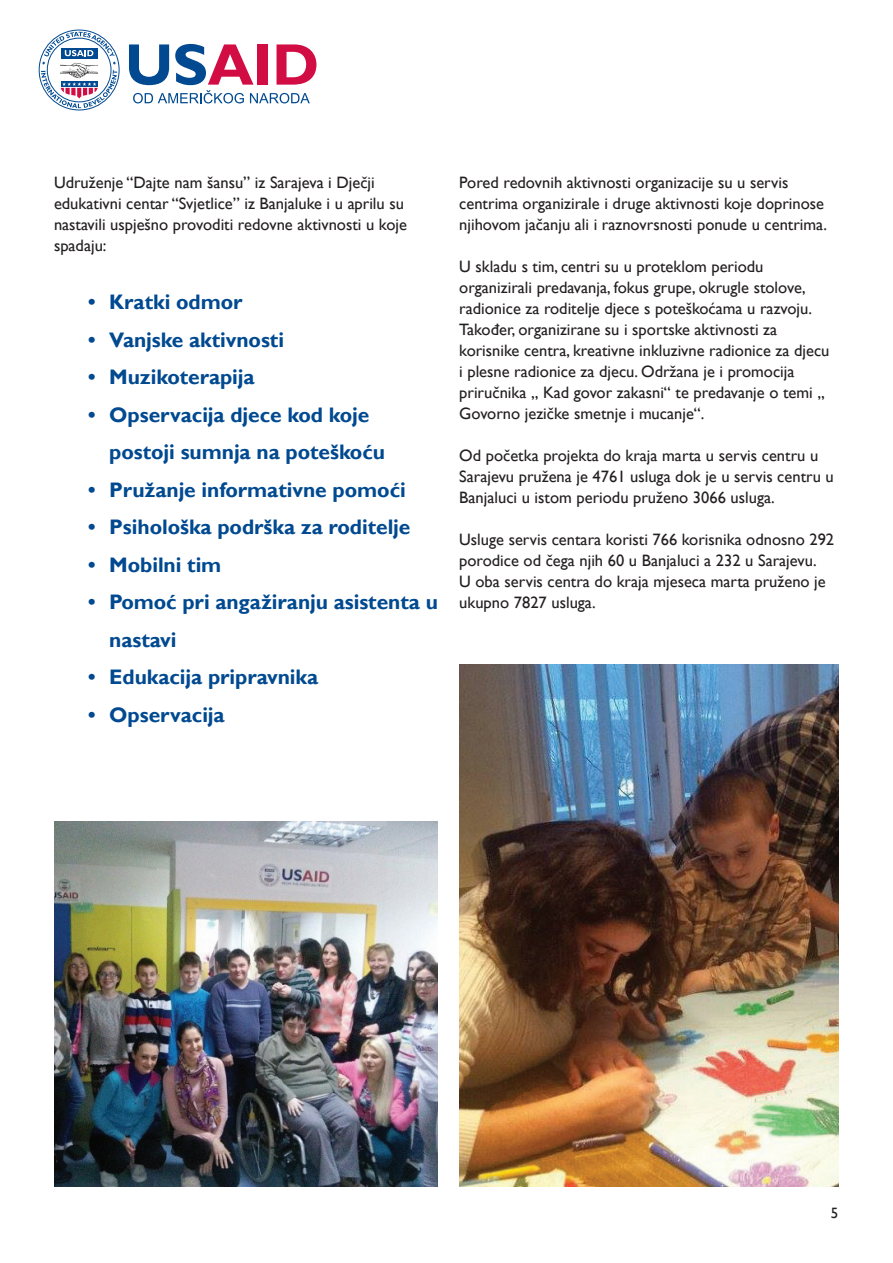
<style>
.page{position:relative;width:893px;height:1263px;background:#fff}
.page>*{position:absolute;margin:0;border:0;box-sizing:border-box;transform-origin:0 0}
.t1{font:700 21px/37.5px "Gill Sans";letter-spacing:-.005em;color:#014990}
.t2{font:16.5px/21px "Gill Sans";color:#231f20}
.t3{font:15px "Gill Sans";color:#231f20}
</style>
<div class="page">
<div style="left:39px;top:30px;width:80px;height:80px;border:1px solid #014990;border-radius:50%"></div>
<svg style="left:41px;top:32px;width:76px;height:76px"></svg>
<svg style="left:129px;top:44px;width:187px;height:59px"></svg>
<img style="left:54px;top:822px;width:384px;height:364px">
<img style="left:459px;top:664px;width:380px;height:522px">
<p class="t2" style="left:54px;top:172px;width:354px">Udruženje “Dajte nam šansu” iz Sarajeva i Dječji edukativni centar “Svjetlice” iz Banjaluke i u aprilu su nastavili uspješno provoditi redovne aktivnosti u koje spadaju:</p>
<p class="t1" style="left:88px;top:284px;width:156px">• Kratki odmor</p>
<p class="t1" style="left:88px;top:321px;width:198px">• Vanjske aktivnosti</p>
<p class="t1" style="left:88px;top:359px;width:168px">• Muzikoterapija</p>
<p class="t1" style="left:109px;top:396px;width:277px;text-indent:-21px">• Opservacija djece kod koje postoji sumnja na poteškoću</p>
<p class="t1" style="left:88px;top:471px;width:319px">• Pružanje informativne pomoći</p>
<p class="t1" style="left:88px;top:509px;width:324px">• Psihološka podrška za roditelje</p>
<p class="t1" style="left:88px;top:546px;width:135px">• Mobilni tim</p>
<p class="t1" style="left:109px;top:584px;width:330px;text-indent:-21px">• Pomoć pri angažiranju asistenta u nastavi</p>
<p class="t1" style="left:88px;top:659px;width:232px">• Edukacija pripravnika</p>
<p class="t1" style="left:88px;top:696px;width:138px">• Opservacija</p>
<p class="t2" style="left:459px;top:172px;width:369px">Pored redovnih aktivnosti organizacije su u servis centrima organizirale i druge aktivnosti koje doprinose njihovom jačanju ali i raznovrsnosti ponude u centrima.</p>
<p class="t2" style="left:459px;top:256px;width:372px">U skladu s tim, centri su u proteklom periodu organizirali predavanja, fokus grupe, okrugle stolove, radionice za roditelje djece s poteškoćama u razvoju.<br>Također, organizirane su i sportske aktivnosti za korisnike centra, kreativne inkluzivne radionice za djecu i plesne radionice za djecu. Održana je i promocija priručnika „ Kad govor zakasni“ te predavanje o temi „ Govorno jezičke smetnje i mucanje“.</p>
<p class="t2" style="left:459px;top:445px;width:376px">Od početka projekta do kraja marta u servis centru u<br>Sarajevu pružena je 4761 usluga dok je u servis centru u<br>Banjaluci u istom periodu pruženo 3066 usluga.</p>
<p class="t2" style="left:459px;top:529px;width:376px">Usluge servis centara koristi 766 korisnika odnosno 292 porodice od čega njih 60 u Banjaluci a 232 u Sarajevu.<br>U oba servis centra do kraja mjeseca marta pruženo je ukupno 7827 usluga.</p>
<p class="t3" style="left:831px;top:1204px;width:9px">5</p>
</div>
